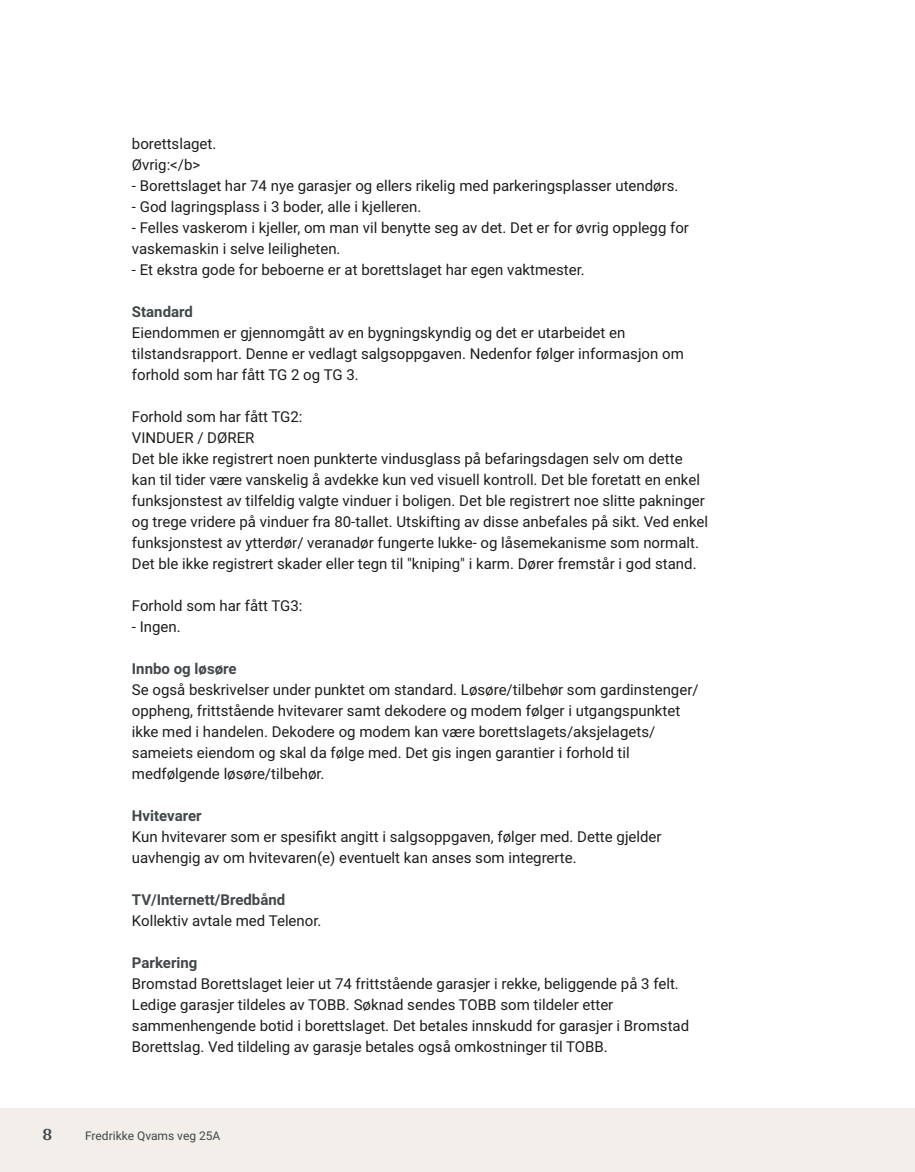
<style>
.page{position:relative;width:915px;height:1172px;background:#fff}
.page>*{position:absolute;margin:0;border:0;box-sizing:border-box;transform-origin:0 0}
.t1{font:700 18px "Arya";color:#414749}
.t2{font:15px/21px "Roboto Vitec";color:#1d1d1b}
.t3{font:700 15px "Roboto Vitec";color:#414749}
.t4{font:12px "Roboto Vitec";color:#414749}
</style>
<div class="page">
<div style="left:0;top:1108px;width:914px;height:64px;background:#f2eeea"></div>
<p class="t2" style="left:132px;top:132px;width:558px">borettslaget.<br>Øvrig:&lt;/ b&gt;<br>‑ Borettslaget har 74 nye garasjer og ellers rikelig med parkeringsplasser utendørs.<br>‑ God lagringsplass i 3 boder, alle i kjelleren.<br>‑ Felles vaskerom i kjeller, om man vil benytte seg av det. Det er for øvrig opplegg for vaskemaskin i selve leiligheten.<br>‑ Et ekstra gode for beboerne er at borettslaget har egen vaktmester.</p>
<p class="t3" style="left:132px;top:301px;width:63px">Standard</p>
<p class="t2" style="left:132px;top:321px;width:553px">Eiendommen er gjennomgått av en bygningskyndig og det er utarbeidet en tilstandsrapport. Denne er vedlagt salgsoppgaven. Nedenfor følger informasjon om forhold som har fått TG 2 og TG 3.</p>
<p class="t2" style="left:132px;top:405px;width:577px">Forhold som har fått TG2:<br>VINDUER / DØRER<br>Det ble ikke registrert noen punkterte vindusglass på befaringsdagen selv om dette kan til tider være vanskelig å avdekke kun ved visuell kontroll. Det ble foretatt en enkel funksjonstest av tilfeldig valgte vinduer i boligen. Det ble registrert noe slitte pakninger og trege vridere på vinduer fra 80‑tallet. Utskifting av disse anbefales på sikt. Ved enkel funksjonstest av ytterdør/ veranadør fungerte lukke‑ og låsemekanisme som normalt.<br>Det ble ikke registrert skader eller tegn til "kniping" i karm. Dører fremstår i god stand.</p>
<p class="t2" style="left:132px;top:594px;width:172px">Forhold som har fått TG3: ‑ Ingen.</p>
<p class="t3" style="left:132px;top:658px;width:106px">Innbo og løsøre</p>
<p class="t2" style="left:132px;top:678px;width:568px">Se også beskrivelser under punktet om standard. Løsøre/ tilbehør som gardinstenger/ oppheng, frittstående hvitevarer samt dekodere og modem følger i utgangspunktet ikke med i handelen. Dekodere og modem kan være borettslagets/ aksjelagets/ sameiets eiendom og skal da følge med. Det gis ingen garantier i forhold til medfølgende løsøre/ tilbehør.</p>
<p class="t3" style="left:132px;top:805px;width:71px">Hvitevarer</p>
<p class="t2" style="left:132px;top:825px;width:531px">Kun hvitevarer som er spesifikt angitt i salgsoppgaven, følger med. Dette gjelder uavhengig av om hvitevaren(e) eventuelt kan anses som integrerte.</p>
<p class="t3" style="left:132px;top:889px;width:155px">TV/ Internett/ Bredbånd</p>
<p class="t2" style="left:132px;top:909px;width:191px">Kollektiv avtale med Telenor.</p>
<p class="t3" style="left:132px;top:952px;width:67px">Parkering</p>
<p class="t2" style="left:132px;top:972px;width:558px">Bromstad Borettslaget leier ut 74 frittstående garasjer i rekke, beliggende på 3 felt.<br>Ledige garasjer tildeles av TOBB. Søknad sendes TOBB som tildeler etter sammenhengende botid i borettslaget. Det betales innskudd for garasjer i Bromstad Borettslag. Ved tildeling av garasje betales også omkostninger til TOBB.</p>
<p class="t1" style="left:43px;top:1123px;width:11px">8</p>
<p class="t4" style="left:85px;top:1127px;width:137px">Fredrikke Qvams veg 25A</p>
</div>
